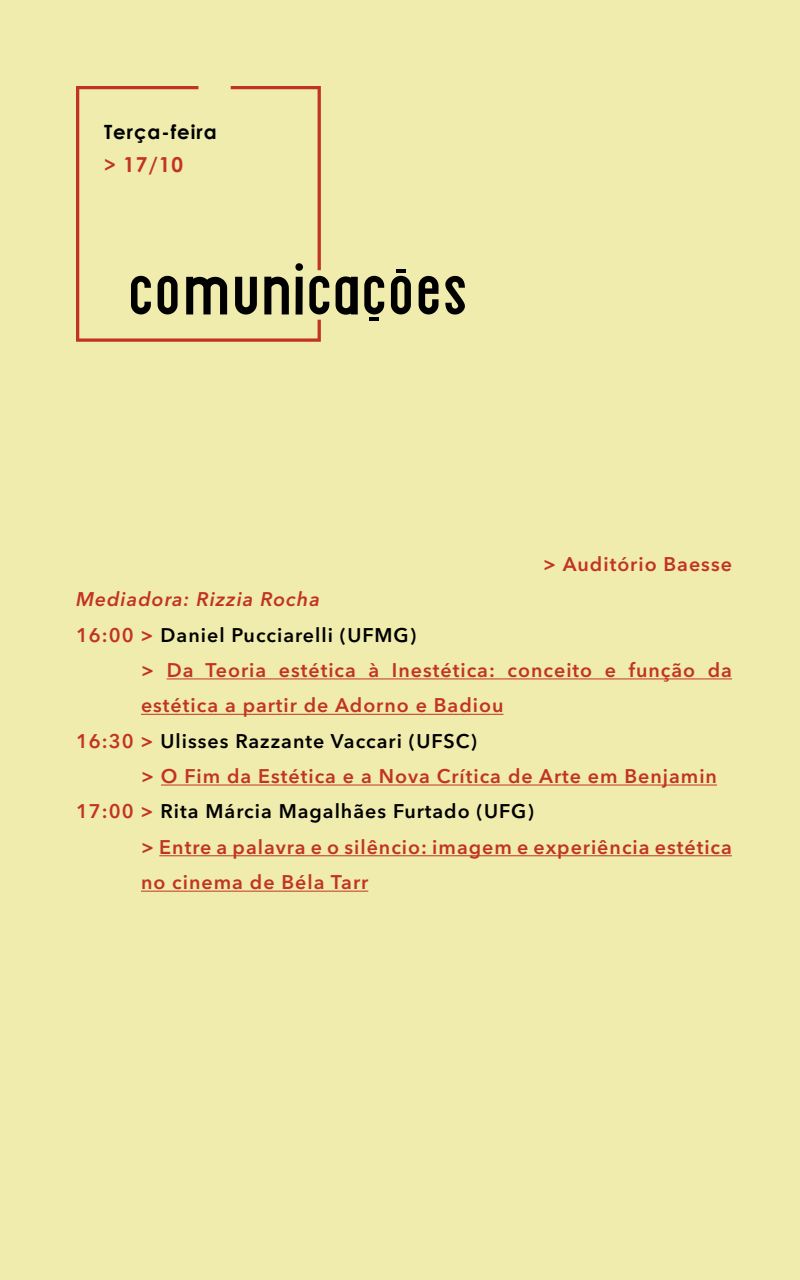
<style>
.page{position:relative;width:800px;height:1280px;background:#efecad}
.page>*{position:absolute;margin:0;border:0;box-sizing:border-box;transform-origin:0 0}
.t1{font:700 20.6px "Century Gothic";color:#c23422}
.t2{font:600 19.6px "Avenir Next LT Pro";letter-spacing:.05em;color:#c23422}
.t3{font:600 19.6px "Avenir Next LT Pro";letter-spacing:.05em;color:#000}
.t4{font:italic 600 19.6px "Avenir Next LT Pro";letter-spacing:.05em;color:#c23422}
.t5{font:700 19.6px "Century Gothic";letter-spacing:.05em;color:#000}
.s1{font-size:19.6px}
.s2{color:#c23422}
</style>
<div class="page">
<svg style="left:76px;top:86px;width:245px;height:256px"></svg>
<svg style="left:131px;top:276px;width:20px;height:38px"></svg>
<svg style="left:158px;top:276px;width:20px;height:38px"></svg>
<svg style="left:186px;top:86px;width:143px;height:229px"></svg>
<svg style="left:336px;top:276px;width:22px;height:39px"></svg>
<svg style="left:364px;top:276px;width:20px;height:38px"></svg>
<svg style="left:419px;top:276px;width:20px;height:38px"></svg>
<svg style="left:445px;top:276px;width:20px;height:39px"></svg>
<hr style="left:369px;top:317px;width:10px;height:4px;background:#000">
<svg style="left:391px;top:269px;width:20px;height:45px"></svg>
<hr style="left:167px;top:678px;width:565px;height:1px;background:#c23422">
<hr style="left:141px;top:714px;width:362px;height:1px;background:#c23422">
<hr style="left:161px;top:785px;width:556px;height:1px;background:#c23422">
<hr style="left:159px;top:855px;width:573px;height:1px;background:#c23422">
<hr style="left:141px;top:891px;width:227px;height:1px;background:#c23422">
<p class="t5" style="left:104px;top:117px;width:114px">Terça-feira</p>
<p class="t1" style="left:104px;top:149px;width:81px"><span class="s1">&gt;</span> 17/10</p>
<p class="t2" style="left:543px;top:552px;width:190px">&gt; Auditório Baesse</p>
<p class="t4" style="left:76px;top:587px;width:245px">Mediadora: Rizzia Rocha</p>
<p class="t3" style="left:76px;top:623px;width:342px"><span class="s2">16:00 &gt;</span> Daniel Pucciarelli (UFMG)</p>
<p class="t2" style="left:141px;top:658px;width:593px">&gt; Da Teoria estética à Inestética: conceito e função da</p>
<p class="t2" style="left:141px;top:694px;width:364px">estética a partir de Adorno e Badiou</p>
<p class="t3" style="left:76px;top:729px;width:402px"><span class="s2">16:30 &gt;</span> Ulisses Razzante Vaccari (UFSC)</p>
<p class="t2" style="left:141px;top:764px;width:578px">&gt; O Fim da Estética e a Nova Crítica de Arte em Benjamin</p>
<p class="t3" style="left:76px;top:800px;width:459px"><span class="s2">17:00 &gt;</span> Rita Márcia Magalhães Furtado (UFG)</p>
<p class="t2" style="left:141px;top:835px;width:593px">&gt; Entre a palavra e o silêncio: imagem e experiência estética</p>
<p class="t2" style="left:141px;top:870px;width:229px">no cinema de Béla Tarr</p>
</div>
